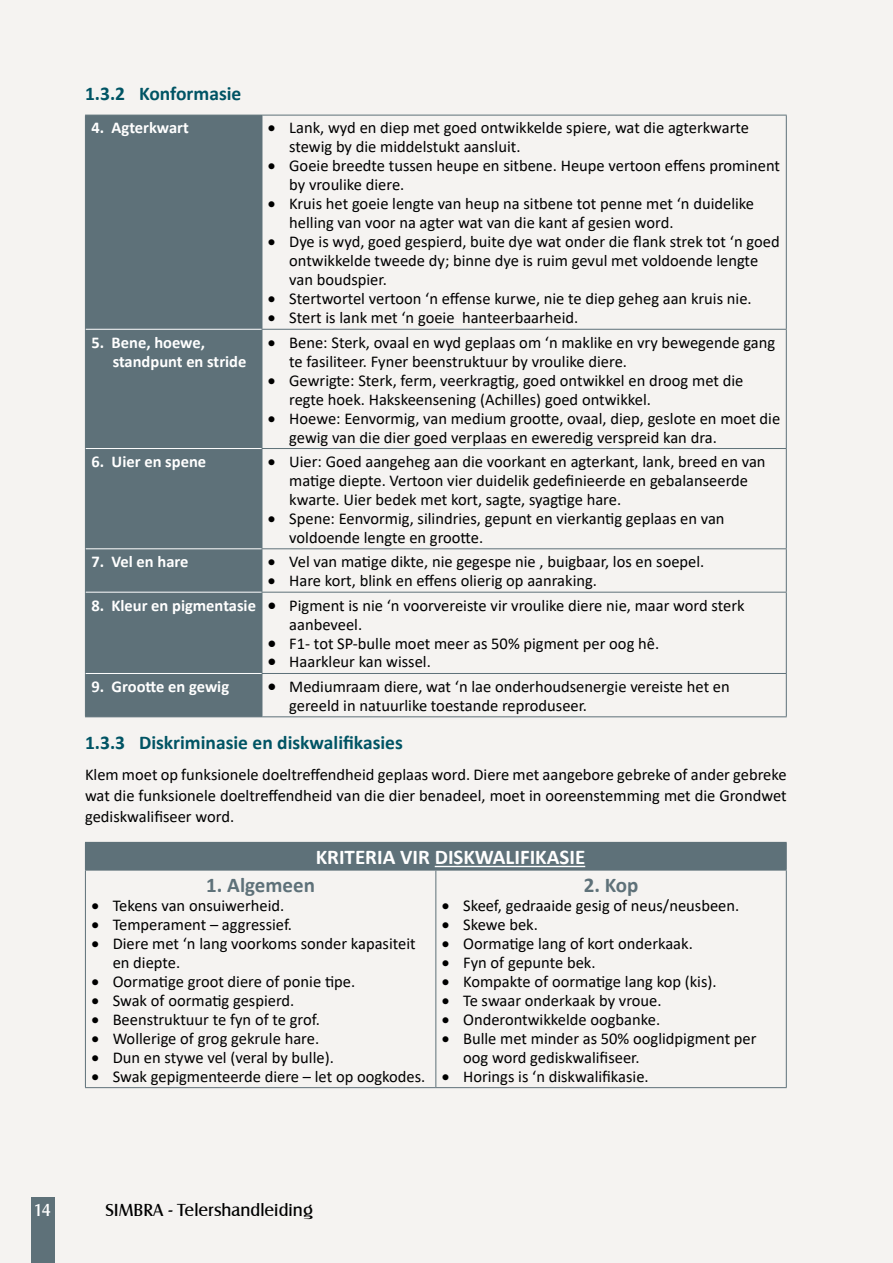
<style>
.page{position:relative;width:893px;height:1263px;background:#f5f3f1}
.page>*{position:absolute;margin:0;border:0;box-sizing:border-box;transform-origin:0 0}
.t1{font:700 21px "Calibri";color:#fff}
.t2{font:700 21px "Calibri";color:#5e7179}
.t3{font:700 19.5px "Calibri";color:#005464}
.t4{font:18px "Castle T";color:#000}
.t5{font:18px "Castle T";color:#fff}
.t6{font:16.5px/18.9px "Calibri";color:#000}
.t7{font:700 16.5px/19px "Calibri";color:#fff}
.s1{font-weight:700;color:#fff}
</style>
<div class="page">
<div style="left:31px;top:1198px;width:23px;height:65px;background:#5e7179"></div>
<hr style="left:892px;top:0;width:1px;height:1263px;background:#000">
<div style="left:86px;top:116px;width:176px;height:600px;background:#5e7179"></div>
<hr style="left:85px;top:115px;width:177px;height:1px;background:#5e7179">
<hr style="left:85px;top:115px;width:1px;height:214px;background:#5e7179">
<hr style="left:262px;top:115px;width:525px;height:1px;background:#5e7179">
<hr style="left:262px;top:115px;width:1px;height:214px;background:#5e7179">
<hr style="left:786px;top:115px;width:1px;height:214px;background:#5e7179">
<hr style="left:85px;top:329px;width:1px;height:119px;background:#5e7179">
<hr style="left:262px;top:329px;width:525px;height:1px;background:#5e7179">
<hr style="left:262px;top:330px;width:1px;height:118px;background:#5e7179">
<hr style="left:786px;top:330px;width:1px;height:118px;background:#5e7179">
<hr style="left:85px;top:448px;width:1px;height:101px;background:#5e7179">
<hr style="left:262px;top:448px;width:525px;height:1px;background:#5e7179">
<hr style="left:262px;top:449px;width:1px;height:99px;background:#5e7179">
<hr style="left:786px;top:449px;width:1px;height:99px;background:#5e7179">
<hr style="left:85px;top:549px;width:1px;height:43px;background:#5e7179">
<hr style="left:262px;top:548px;width:525px;height:1px;background:#5e7179">
<hr style="left:262px;top:549px;width:1px;height:43px;background:#5e7179">
<hr style="left:786px;top:549px;width:1px;height:43px;background:#5e7179">
<hr style="left:85px;top:592px;width:1px;height:81px;background:#5e7179">
<hr style="left:262px;top:592px;width:525px;height:1px;background:#5e7179">
<hr style="left:262px;top:592px;width:1px;height:81px;background:#5e7179">
<hr style="left:786px;top:592px;width:1px;height:81px;background:#5e7179">
<hr style="left:85px;top:673px;width:1px;height:43px;background:#5e7179">
<hr style="left:262px;top:673px;width:525px;height:1px;background:#5e7179">
<hr style="left:262px;top:674px;width:1px;height:42px;background:#5e7179">
<hr style="left:786px;top:674px;width:1px;height:42px;background:#5e7179">
<hr style="left:85px;top:716px;width:177px;height:1px;background:#5e7179">
<hr style="left:262px;top:716px;width:525px;height:1px;background:#5e7179">
<hr style="left:86px;top:329px;width:176px;height:1px;background:#fff">
<hr style="left:86px;top:448px;width:176px;height:1px;background:#fff">
<hr style="left:86px;top:548px;width:176px;height:1px;background:#fff">
<hr style="left:86px;top:592px;width:176px;height:1px;background:#fff">
<hr style="left:86px;top:673px;width:176px;height:1px;background:#fff">
<div style="left:85px;top:842px;width:701px;height:28px;background:#5e7179"></div>
<hr style="left:436px;top:842px;width:351px;height:1px;background:#5e7179">
<svg style="left:786px;top:843px;width:1px;height:27px"></svg>
<hr style="left:85px;top:870px;width:351px;height:1px;background:#5e7179">
<hr style="left:85px;top:870px;width:1px;height:217px;background:#5e7179">
<hr style="left:436px;top:870px;width:351px;height:1px;background:#5e7179">
<hr style="left:435px;top:870px;width:1px;height:217px;background:#5e7179">
<hr style="left:786px;top:870px;width:1px;height:217px;background:#5e7179">
<hr style="left:85px;top:1087px;width:351px;height:1px;background:#5e7179">
<hr style="left:436px;top:1087px;width:351px;height:1px;background:#5e7179">
<hr style="left:435px;top:866px;width:150px;height:1px;background:#fff">
<p class="t3" style="left:85px;top:86px;width:158px">1.3.2 Konformasie</p>
<p class="t7" style="left:91px;top:119px;width:99px">4. Agterkwart</p>
<p class="t6" style="left:289px;top:118px;width:461px;text-indent:-21px">• Lank, wyd en diep met goed ontwikkelde spiere, wat die agterkwarte stewig by die middelstukt aansluit.</p>
<p class="t6" style="left:289px;top:156px;width:492px;text-indent:-21px">• Goeie breedte tussen heupe en sitbene. Heupe vertoon effens prominent by vroulike diere.</p>
<p class="t6" style="left:289px;top:194px;width:466px;text-indent:-21px">• Kruis het goeie lengte van heup na sitbene tot penne met ‘n duidelike helling van voor na agter wat van die kant af gesien word.</p>
<p class="t6" style="left:289px;top:232px;width:492px;text-indent:-21px">• Dye is wyd, goed gespierd, buite dye wat onder die flank strek tot ‘n goed ontwikkelde tweede dy; binne dye is ruim gevul met voldoende lengte van boudspier.</p>
<p class="t6" style="left:268px;top:289px;width:485px">• Stertwortel vertoon ‘n effense kurwe, nie te diep geheg aan kruis nie.</p>
<p class="t6" style="left:268px;top:308px;width:312px">• Stert is lank met ‘n goeie hanteerbaarheid.</p>
<p class="t7" style="left:113px;top:334px;width:135px;text-indent:-21px">5. Bene, hoewe, standpunt en stride</p>
<p class="t6" style="left:289px;top:332px;width:487px;text-indent:-21px">• Bene: Sterk, ovaal en wyd geplaas om ‘n maklike en vry bewegende gang te fasiliteer. Fyner beenstruktuur by vroulike diere.</p>
<p class="t6" style="left:289px;top:370px;width:456px;text-indent:-21px">• Gewrigte: Sterk, ferm, veerkragtig, goed ontwikkel en droog met die regte hoek. Hakskeensening (Achilles) goed ontwikkel.</p>
<p class="t6" style="left:289px;top:408px;width:492px;text-indent:-21px">• Hoewe: Eenvormig, van medium grootte, ovaal, diep, geslote en moet die gewig van die dier goed verplaas en eweredig verspreid kan dra.</p>
<p class="t7" style="left:91px;top:453px;width:116px">6. Uier en spene</p>
<p class="t6" style="left:289px;top:451px;width:478px;text-indent:-21px">• Uier: Goed aangeheg aan die voorkant en agterkant, lank, breed en van matige diepte. Vertoon vier duidelik gedefinieerde en gebalanseerde kwarte. Uier bedek met kort, sagte, syagtige hare.</p>
<p class="t6" style="left:289px;top:508px;width:437px;text-indent:-21px">• Spene: Eenvormig, silindries, gepunt en vierkantig geplaas en van voldoende lengte en grootte.</p>
<p class="t7" style="left:91px;top:553px;width:99px">7. Vel en hare</p>
<p class="t6" style="left:268px;top:552px;width:438px">• Vel van matige dikte, nie gegespe nie , buigbaar, los en soepel.</p>
<p class="t6" style="left:268px;top:571px;width:331px">• Hare kort, blink en effens olierig op aanraking.</p>
<p class="t6" style="left:289px;top:595px;width:457px;text-indent:-198px"><span class="s1">8. Kleur en pigmentasie</span> • Pigment is nie ‘n voorvereiste vir vroulike diere nie, maar word sterk aanbeveel.</p>
<p class="t6" style="left:268px;top:633px;width:393px">• F1- tot SP-bulle moet meer as 50% pigment per oog hê.</p>
<p class="t6" style="left:268px;top:652px;width:164px">• Haarkleur kan wissel.</p>
<p class="t7" style="left:91px;top:677px;width:139px">9. Grootte en gewig</p>
<p class="t6" style="left:289px;top:676px;width:442px;text-indent:-21px">• Mediumraam diere, wat ‘n lae onderhoudsenergie vereiste het en gereeld in natuurlike toestande reproduseer.</p>
<p class="t3" style="left:85px;top:728px;width:319px">1.3.3 Diskriminasie en diskwalifikasies</p>
<p class="t6" style="left:85px;top:764px;width:703px;line-height:21px;text-align:justify">Klem moet op funksionele doeltreffendheid geplaas word. Diere met aangebore gebreke of ander gebreke wat die funksionele doeltreffendheid van die dier benadeel, moet in ooreenstemming met die Grondwet gediskwalifiseer word.</p>
<p class="t1" style="left:316px;top:849px;width:271px">KRITERIA VIR DISKWALIFIKASIE</p>
<p class="t2" style="left:206px;top:877px;width:110px">1. Algemeen</p>
<p class="t6" style="left:91px;top:895px;width:194px">• Tekens van onsuiwerheid.</p>
<p class="t6" style="left:91px;top:916px;width:202px">• Temperament – aggressief.</p>
<p class="t6" style="left:113px;top:933px;width:305px;text-indent:-21px">• Diere met ‘n lang voorkoms sonder kapasiteit en diepte.</p>
<p class="t6" style="left:91px;top:971px;width:265px">• Oormatige groot diere of ponie tipe.</p>
<p class="t6" style="left:91px;top:990px;width:204px">• Swak of oormatig gespierd.</p>
<p class="t6" style="left:91px;top:1009px;width:230px">• Beenstruktuur te fyn of te grof.</p>
<p class="t6" style="left:91px;top:1028px;width:229px">• Wollerige of grog gekrule hare.</p>
<p class="t6" style="left:91px;top:1047px;width:244px">• Dun en stywe vel (veral by bulle).</p>
<p class="t6" style="left:91px;top:1066px;width:335px">• Swak gepigmenteerde diere – let op oogkodes.</p>
<p class="t2" style="left:584px;top:877px;width:56px">2. Kop</p>
<p class="t6" style="left:442px;top:895px;width:299px">• Skeef, gedraaide gesig of neus/neusbeen.</p>
<p class="t6" style="left:442px;top:914px;width:98px">• Skewe bek.</p>
<p class="t6" style="left:442px;top:933px;width:252px">• Oormatige lang of kort onderkaak.</p>
<p class="t6" style="left:442px;top:952px;width:155px">• Fyn of gepunte bek.</p>
<p class="t6" style="left:442px;top:971px;width:276px">• Kompakte of oormatige lang kop (kis).</p>
<p class="t6" style="left:442px;top:990px;width:221px">• Te swaar onderkaak by vroue.</p>
<p class="t6" style="left:442px;top:1009px;width:220px">• Onderontwikkelde oogbanke.</p>
<p class="t6" style="left:463px;top:1028px;width:295px;text-indent:-21px">• Bulle met minder as 50% ooglidpigment per oog word gediskwalifiseer.</p>
<p class="t6" style="left:442px;top:1066px;width:208px">• Horings is ‘n diskwalifikasie.</p>
<p class="t5" style="left:34px;top:1203px;width:19px">14</p>
<p class="t4" style="left:105px;top:1203px;width:209px">SIMBRA - Telershandleiding</p>
</div>
